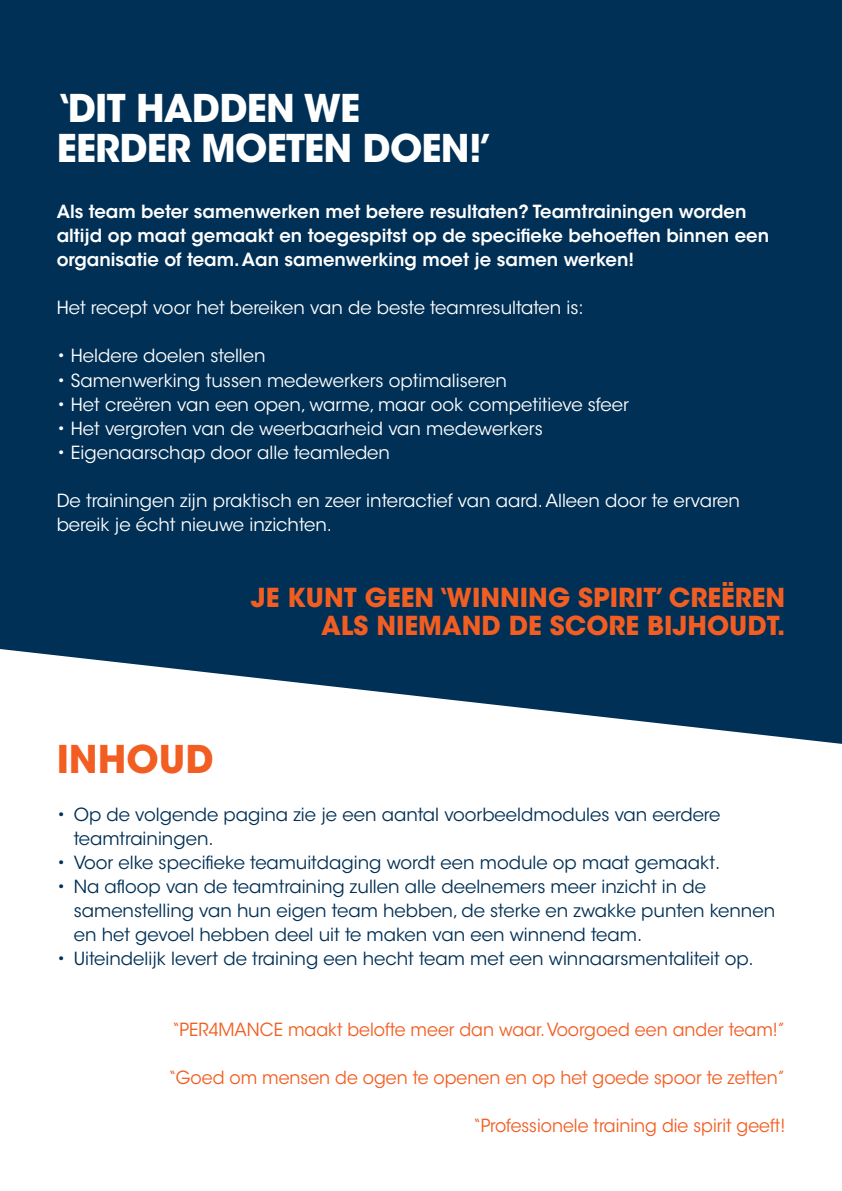
<style>
.page{position:relative;width:842px;height:1191px;background:#fff}
.page>*{position:absolute;margin:0;border:0;box-sizing:border-box;transform-origin:0 0}
.t1{font:700 38px "ITC Avant Garde Std";letter-spacing:-.02em;color:#fff}
.t2{font:700 38px "ITC Avant Garde Std";color:#f25d21}
.t3{font:700 26px "ITC Avant Garde Std";color:#f25d21}
.t4{font:18px/24px "ITC Avant Garde Std";color:#003056}
.t5{font:18px/24px "ITC Avant Garde Std";color:#fff}
.t6{font:600 18px/24px "ITC Avant Garde Std";color:#fff}
.t7{font:18px "ITC Avant Garde Std";color:#f25d21;scale:.96 1}
</style>
<div class="page">
<div style="left:0;top:0;width:842px;height:744px;background:#003056"></div>
<p class="t1" style="left:57px;top:83px;width:305px">‘DIT HADDEN WE</p>
<p class="t1" style="left:57px;top:123px;width:438px">EERDER MOETEN DOEN!’</p>
<p class="t6" style="left:57px;top:200px;width:714px">Als team beter samenwerken met betere resultaten? Teamtrainingen worden altijd op maat gemaakt en toegespitst op de specifieke behoeften binnen een organisatie of team. Aan samenwerking moet je samen werken!</p>
<p class="t5" style="left:57px;top:296px;width:529px">Het recept voor het bereiken van de beste teamresultaten is:</p>
<p class="t5" style="left:57px;top:344px;width:210px">• Heldere doelen stellen</p>
<p class="t5" style="left:57px;top:368px;width:452px">• Samenwerking tussen medewerkers optimaliseren</p>
<p class="t5" style="left:57px;top:392px;width:574px">• Het creëren van een open, warme, maar ook competitieve sfeer</p>
<p class="t5" style="left:57px;top:416px;width:488px">• Het vergroten van de weerbaarheid van medewerkers</p>
<p class="t5" style="left:57px;top:440px;width:335px">• Eigenaarschap door alle teamleden</p>
<p class="t5" style="left:57px;top:488px;width:685px">De trainingen zijn praktisch en zeer interactief van aard. Alleen door te ervaren bereik je écht nieuwe inzichten.</p>
<p class="t3" style="left:251px;top:580px;width:536px">JE KUNT GEEN ‘WINNING SPIRIT’ CREËREN</p>
<p class="t3" style="left:321px;top:608px;width:466px">ALS NIEMAND DE SCORE BIJHOUDT.</p>
<p class="t2" style="left:57px;top:734px;width:158px">INHOUD</p>
<p class="t4" style="left:74px;top:802px;width:648px;text-indent:-17px">• Op de volgende pagina zie je een aantal voorbeeldmodules van eerdere teamtrainingen.</p>
<p class="t4" style="left:57px;top:850px;width:665px">• Voor elke specifieke teamuitdaging wordt een module op maat gemaakt.</p>
<p class="t4" style="left:74px;top:874px;width:703px;text-indent:-17px">• Na afloop van de teamtraining zullen alle deelnemers meer inzicht in de samenstelling van hun eigen team hebben, de sterke en zwakke punten kennen en het gevoel hebben deel uit te maken van een winnend team.</p>
<p class="t4" style="left:57px;top:946px;width:698px">• Uiteindelijk levert de training een hecht team met een winnaarsmentaliteit op.</p>
<p class="t7" style="left:172px;top:1018px;width:640px">“PER4MANCE maakt belofte meer dan waar. Voorgoed een ander team!”</p>
<p class="t7" style="left:168px;top:1066px;width:644px">“Goed om mensen de ogen te openen en op het goede spoor te zetten”</p>
<p class="t7" style="left:473px;top:1114px;width:327px">“Professionele training die spirit geeft!</p>
</div>
